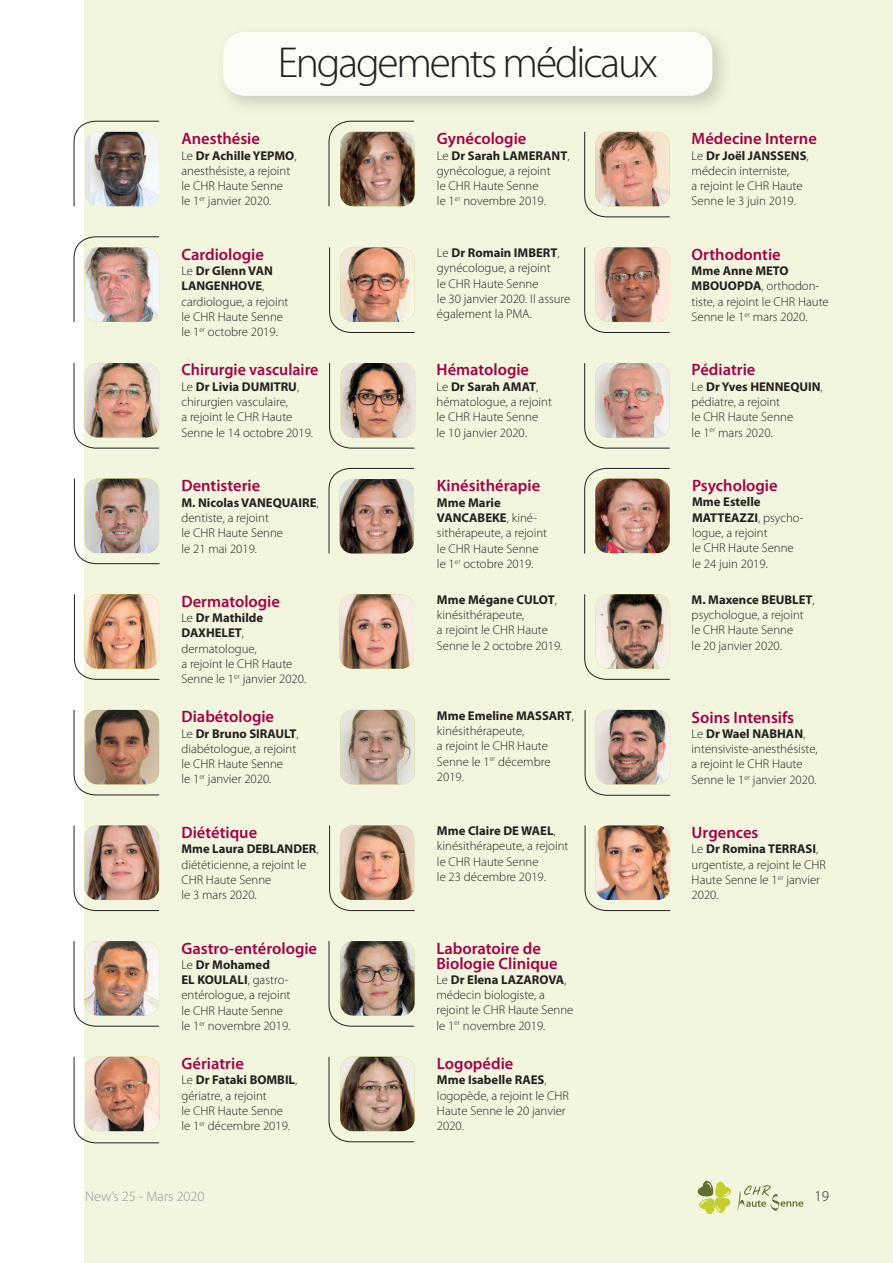
<style>
.page{position:relative;width:893px;height:1263px;background:#fff}
.page>*{position:absolute;margin:0;border:0;box-sizing:border-box;transform-origin:0 0}
.t1{font:300 43.5px "Myriad Pro";letter-spacing:-.05em;color:#231f20}
.t2{font:600 16.5px/15px "Myriad Pro";color:#a30146}
.t3{font:300 15px "Myriad Pro";color:#231f20}
.t4{font:300 14.25px "Myriad Pro";color:#939598}
.t5{font:300 12.75px/15.3px "Myriad Pro";color:#231f20}
.s1{font-weight:700}
</style>
<div class="page">
<div style="left:85px;top:0;width:808px;height:1263px;background:#f3f6de"></div>
<img style="left:225px;top:32px;width:499px;height:75px">
<div style="left:223px;top:32px;width:489px;height:64px;background:#fbfcf6;border-radius:21px"></div>
<svg style="left:73px;top:120px;width:87px;height:87px"></svg>
<svg style="left:329px;top:363px;width:86px;height:86px"></svg>
<img style="left:341px;top:363px;width:74px;height:74px">
<svg style="left:328px;top:941px;width:86px;height:86px"></svg>
<svg style="left:329px;top:825px;width:86px;height:86px"></svg>
<img style="left:340px;top:825px;width:74px;height:75px">
<svg style="left:73px;top:1056px;width:87px;height:87px"></svg>
<img style="left:85px;top:1057px;width:74px;height:74px">
<img style="left:340px;top:710px;width:75px;height:74px">
<img style="left:340px;top:594px;width:74px;height:75px">
<svg style="left:329px;top:247px;width:86px;height:86px"></svg>
<img style="left:340px;top:247px;width:75px;height:75px">
<img style="left:328px;top:120px;width:87px;height:87px">
<svg style="left:584px;top:468px;width:86px;height:86px"></svg>
<img style="left:328px;top:468px;width:87px;height:86px">
<svg style="left:73px;top:362px;width:87px;height:87px"></svg>
<img style="left:73px;top:236px;width:87px;height:87px">
<img style="left:85px;top:363px;width:74px;height:74px">
<svg style="left:74px;top:478px;width:86px;height:86px"></svg>
<img style="left:85px;top:479px;width:74px;height:74px">
<svg style="left:74px;top:593px;width:86px;height:87px"></svg>
<img style="left:85px;top:594px;width:74px;height:75px">
<svg style="left:73px;top:709px;width:87px;height:87px"></svg>
<svg style="left:73px;top:825px;width:87px;height:86px"></svg>
<svg style="left:73px;top:940px;width:87px;height:87px"></svg>
<img style="left:85px;top:710px;width:74px;height:74px">
<img style="left:85px;top:825px;width:74px;height:75px">
<img style="left:85px;top:941px;width:74px;height:74px">
<img style="left:584px;top:131px;width:86px;height:87px">
<svg style="left:584px;top:247px;width:86px;height:86px"></svg>
<svg style="left:584px;top:363px;width:86px;height:86px"></svg>
<img style="left:595px;top:363px;width:75px;height:74px">
<svg style="left:584px;top:594px;width:86px;height:86px"></svg>
<svg style="left:584px;top:709px;width:87px;height:87px"></svg>
<svg style="left:584px;top:825px;width:87px;height:86px"></svg>
<svg style="left:328px;top:1056px;width:86px;height:86px"></svg>
<img style="left:595px;top:479px;width:75px;height:74px">
<img style="left:596px;top:594px;width:74px;height:75px">
<img style="left:596px;top:710px;width:74px;height:74px">
<img style="left:596px;top:825px;width:74px;height:75px">
<img style="left:340px;top:1057px;width:75px;height:74px">
<img style="left:340px;top:941px;width:75px;height:74px">
<div style="left:85px;top:132px;width:74px;height:74px;background:#e4e5e4;border-radius:13px"></div>
<img style="left:90px;top:132px;width:69px;height:74px">
<svg style="left:698px;top:1181px;width:105px;height:33px"></svg>
<h1 class="t1" style="left:278px;top:38px;width:382px">Engagements médicaux</h1>
<p class="t2" style="left:181px;top:131px;width:80px">Anesthésie</p>
<p class="t5" style="left:181px;top:148px;width:117px">Le <span class="s1">Dr Achille YEPMO</span>, anesthésiste, a rejoint le CHR Haute Senne<br>le 1<sup>er</sup> janvier 2020.</p>
<p class="t2" style="left:181px;top:247px;width:84px">Cardiologie</p>
<p class="t5" style="left:181px;top:263px;width:109px">Le <span class="s1">Dr Glenn VAN<br>LANGENHOVE</span>, cardiologue, a rejoint le CHR Haute Senne le 1<sup>er</sup> octobre 2019.</p>
<p class="t2" style="left:181px;top:363px;width:139px">Chirurgie vasculaire</p>
<p class="t5" style="left:181px;top:379px;width:133px">Le <span class="s1">Dr Livia DUMITRU</span>, chirurgien vasculaire,<br>a rejoint le CHR Haute<br>Senne le 14 octobre 2019.</p>
<p class="t2" style="left:181px;top:479px;width:80px">Dentisterie</p>
<p class="t5" style="left:181px;top:495px;width:139px"><span class="s1">M. Nicolas VANEQUAIRE</span>, dentiste, a rejoint<br>le CHR Haute Senne<br>le 21 mai 2019.</p>
<p class="t2" style="left:181px;top:594px;width:100px">Dermatologie</p>
<p class="t5" style="left:181px;top:610px;width:126px">Le <span class="s1">Dr Mathilde<br>DAXHELET</span>, dermatologue,<br>a rejoint le CHR Haute<br>Senne le 1<sup>er</sup> janvier 2020.</p>
<p class="t2" style="left:181px;top:709px;width:94px">Diabétologie</p>
<p class="t5" style="left:181px;top:726px;width:119px">Le <span class="s1">Dr Bruno SIRAULT</span>, diabétologue, a rejoint le CHR Haute Senne<br>le 1<sup>er</sup> janvier 2020.</p>
<p class="t2" style="left:181px;top:825px;width:77px">Diététique</p>
<p class="t5" style="left:181px;top:841px;width:139px"><span class="s1">Mme Laura DEBLANDER</span>, diététicienne, a rejoint le<br>CHR Haute Senne<br>le 3 mars 2020.</p>
<p class="t2" style="left:181px;top:941px;width:137px">Gastro-entérologie</p>
<p class="t5" style="left:181px;top:957px;width:111px">Le <span class="s1">Dr Mohamed<br>EL KOULALI</span>, gastro&shy;entérologue, a rejoint le CHR Haute Senne le 1<sup>er</sup> novembre 2019.</p>
<p class="t2" style="left:181px;top:1056px;width:64px">Gériatrie</p>
<p class="t5" style="left:181px;top:1073px;width:117px">Le <span class="s1">Dr Fataki BOMBIL</span>, gériatre, a rejoint<br>le CHR Haute Senne<br>le 1<sup>er</sup> décembre 2019.</p>
<p class="t2" style="left:437px;top:131px;width:91px">Gynécologie</p>
<p class="t5" style="left:437px;top:148px;width:134px">Le <span class="s1">Dr Sarah LAMERANT</span>, gynécologue, a rejoint<br>le CHR Haute Senne<br>le 1<sup>er</sup> novembre 2019.</p>
<p class="t5" style="left:437px;top:245px;width:135px">Le <span class="s1">Dr Romain IMBERT</span>, gynécologue, a rejoint<br>le CHR Haute Senne<br>le 30 janvier 2020. Il assure également la PMA.</p>
<p class="t2" style="left:437px;top:363px;width:94px">Hématologie</p>
<p class="t5" style="left:437px;top:379px;width:117px">Le <span class="s1">Dr Sarah AMAT</span>, hématologue, a rejoint le CHR Haute Senne<br>le 10 janvier 2020.</p>
<p class="t2" style="left:437px;top:479px;width:105px">Kinésithérapie</p>
<p class="t5" style="left:437px;top:495px;width:112px"><span class="s1">Mme Marie<br>VANCABEKE</span>, kiné&shy;sithérapeute, a rejoint le CHR Haute Senne le 1<sup>er</sup> octobre 2019.</p>
<p class="t5" style="left:437px;top:592px;width:127px"><span class="s1">Mme Mégane CULOT</span>, kinésithérapeute,<br>a rejoint le CHR Haute<br>Senne le 2 octobre 2019.</p>
<p class="t5" style="left:437px;top:708px;width:139px"><span class="s1">Mme Emeline MASSART</span>, kinésithérapeute,<br>a rejoint le CHR Haute<br>Senne le 1<sup>er</sup> décembre<br>2019.</p>
<p class="t5" style="left:437px;top:823px;width:133px"><span class="s1">Mme Claire DE WAEL</span>, kinésithérapeute, a rejoint le CHR Haute Senne<br>le 23 décembre 2019.</p>
<p class="t2" style="left:436px;top:941px;width:123px">Laboratoire de<br>Biologie Clinique</p>
<p class="t5" style="left:436px;top:972px;width:139px">Le <span class="s1">Dr Elena LAZAROVA</span>, médecin biologiste, a rejoint le CHR Haute Senne le 1<sup>er</sup> novembre 2019.</p>
<p class="t2" style="left:437px;top:1056px;width:78px">Logopédie</p>
<p class="t5" style="left:437px;top:1073px;width:133px"><span class="s1">Mme Isabelle RAES</span>, logopède, a rejoint le CHR<br>Haute Senne le 20 janvier<br>2020.</p>
<p class="t2" style="left:692px;top:131px;width:127px">Médecine Interne</p>
<p class="t5" style="left:692px;top:148px;width:119px">Le <span class="s1">Dr Joël JANSSENS</span>, médecin interniste,<br>a rejoint le CHR Haute<br>Senne le 3 juin 2019.</p>
<p class="t2" style="left:692px;top:247px;width:91px">Orthodontie</p>
<p class="t5" style="left:692px;top:263px;width:139px"><span class="s1">Mme Anne METO<br>MBOUOPDA</span>, orthodon&shy;tiste, a rejoint le CHR Haute<br>Senne le 1<sup>er</sup> mars 2020.</p>
<p class="t2" style="left:692px;top:363px;width:65px">Pédiatrie</p>
<p class="t5" style="left:692px;top:379px;width:133px">Le <span class="s1">Dr Yves HENNEQUIN</span>, pédiatre, a rejoint<br>le CHR Haute Senne<br>le 1<sup>er</sup> mars 2020.</p>
<p class="t2" style="left:692px;top:478px;width:87px">Psychologie</p>
<p class="t5" style="left:692px;top:495px;width:113px"><span class="s1">Mme Estelle<br>MATTEAZZI</span>, psycho&shy;logue, a rejoint<br>le CHR Haute Senne le 24 juin 2019.</p>
<p class="t5" style="left:692px;top:592px;width:125px"><span class="s1">M. Maxence BEUBLET</span>, psychologue, a rejoint le CHR Haute Senne<br>le 20 janvier 2020.</p>
<p class="t2" style="left:692px;top:710px;width:104px">Soins Intensifs</p>
<p class="t5" style="left:692px;top:726px;width:127px">Le <span class="s1">Dr Wael NABHAN</span>, intensiviste-anesthésiste, a rejoint le CHR Haute<br>Senne le 1<sup>er</sup> janvier 2020.</p>
<p class="t2" style="left:692px;top:825px;width:68px">Urgences</p>
<p class="t5" style="left:692px;top:841px;width:136px">Le <span class="s1">Dr Romina TERRASI</span>, urgentiste, a rejoint le CHR<br>Haute Senne le 1<sup>er</sup> janvier<br>2020.</p>
<p class="t4" style="left:85px;top:1188px;width:121px">New’s 25 - Mars 2020</p>
<p class="t3" style="left:814px;top:1188px;width:16px">19</p>
</div>
